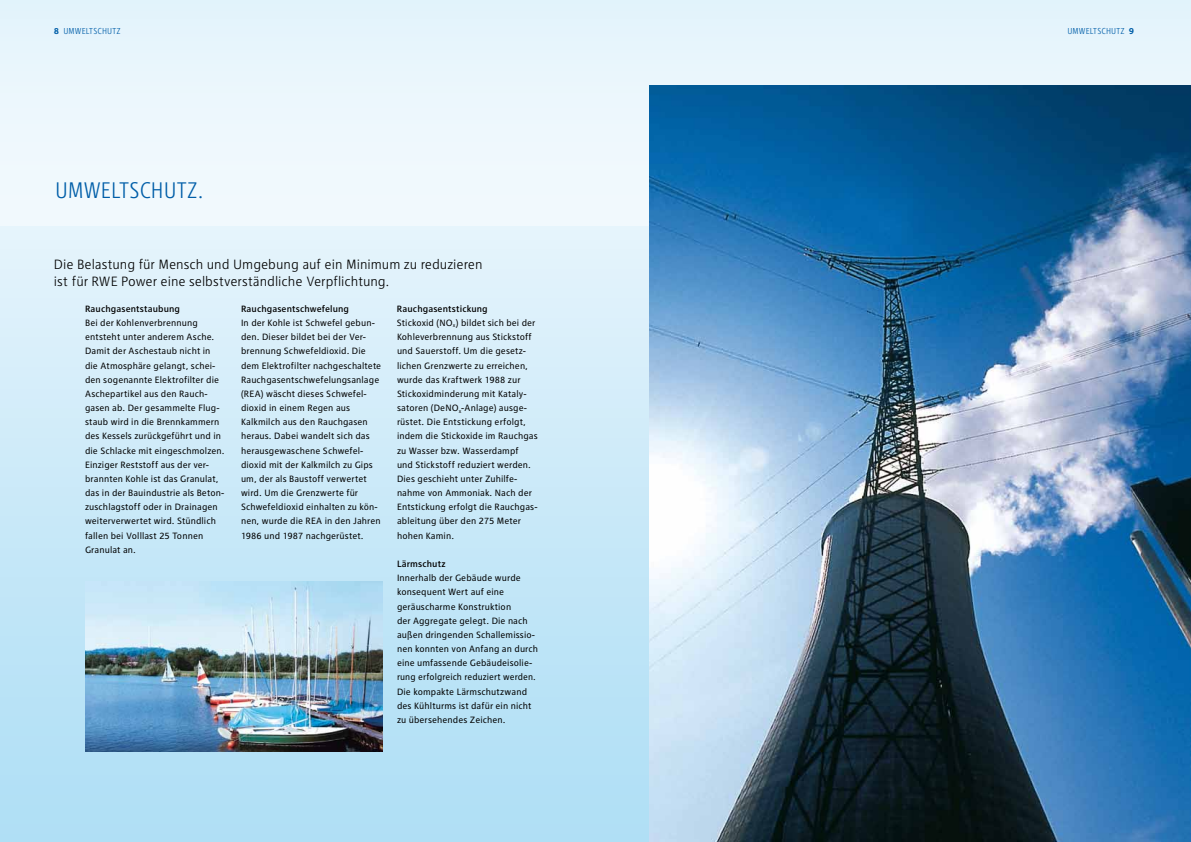
<style>
.page{position:relative;width:1191px;height:842px;background:#fff}
.page>*{position:absolute;margin:0;border:0;box-sizing:border-box;transform-origin:0 0}
.t1{font:300 condensed 23.5px "RWE Headline";letter-spacing:.005em;color:#005ea8}
.t2{font:300 14px/17px "RWE Text";color:#000}
.t3{font:9.5px/14.2px "RWE Text";letter-spacing:.01em;color:#000}
.t4{font:500 9.5px "RWE Text";letter-spacing:.01em;color:#000}
.t5{font:300 condensed 9px "RWE Text";letter-spacing:.015em;color:#005ea8}
.s1{font-weight:700;font-stretch:normal}
.s2{font-weight:500}
</style>
<div class="page">
<div style="left:0;top:0;width:595px;height:227px;background:#edf7fd"></div>
<div style="left:595px;top:0;width:596px;height:227px;background:#e7f5fc"></div>
<div style="left:595px;top:227px;width:596px;height:615px;background:linear-gradient(to bottom,#e4f3fc,#acdef5)"></div>
<div style="left:0;top:227px;width:595px;height:615px;background:linear-gradient(to bottom,#e4f4fc,#abddf4)"></div>
<img style="left:85px;top:581px;width:298px;height:170px">
<img style="left:649px;top:85px;width:542px;height:757px">
<p class="t5" style="left:54px;top:26px;width:68px"><span class="s1">8</span> UMWELTSCHUTZ</p>
<p class="t5" style="left:1067px;top:26px;width:68px">UMWELTSCHUTZ <span class="s1">9</span></p>
<h1 class="t1" style="left:55px;top:177px;width:150px">U MWELTSCHUTZ.</h1>
<h2 class="t2" style="left:54px;top:256px;width:430px">Die Belastung für Mensch und Umgebung auf ein Minimum zu reduzieren ist für RWE Power eine selbstverständliche Verpflichtung.</h2>
<p class="t4" style="left:85px;top:303px;width:97px">Rauchgasentstaubung</p>
<p class="t3" style="left:85px;top:316px;width:141px">Bei der Kohlenverbrennung entsteht unter anderem Asche.<br>Damit der Aschestaub nicht in die Atmosphäre gelangt, schei&shy;den sogenannte Elektrofilter die<br>Aschepartikel aus den Rauch&shy;gasen ab. Der gesammelte Flug&shy;staub wird in die Brennkammern des Kessels zurückgeführt und in die Schlacke mit eingeschmolzen.<br>Einziger Reststoff aus der ver&shy;brannten Kohle ist das Granulat, das in der Bauindustrie als Beton&shy;zuschlagstoff oder in Drainagen weiterverwertet wird. Stündlich fallen bei Volllast 25 Tonnen<br>Granulat an.</p>
<p class="t4" style="left:241px;top:303px;width:110px">Rauchgasentschwefelung</p>
<p class="t3" style="left:241px;top:316px;width:142px">In der Kohle ist Schwefel gebun&shy;den. Dieser bildet bei der Ver&shy;brennung Schwefeldioxid. Die dem Elektrofilter nachgeschaltete<br>Rauchgasentschwefelungsanlage (REA) wäscht dieses Schwefel&shy;dioxid in einem Regen aus<br>Kalkmilch aus den Rauchgasen heraus. Dabei wandelt sich das herausgewaschene Schwefel&shy;dioxid mit der Kalkmilch zu Gips um, der als Baustoff verwertet wird. Um die Grenzwerte für<br>Schwefeldioxid einhalten zu kön&shy;nen, wurde die REA in den Jahren<br>1986 und 1987 nachgerüstet.</p>
<p class="t3" style="left:397px;top:301px;width:142px"><span class="s2">Rauchgasentstickung<br></span>Stickoxid (NO<sub>x</sub>) bildet sich bei der<br>Kohleverbrennung aus Stickstoff und Sauerstoff. Um die gesetz&shy;lichen Grenzwerte zu erreichen, wurde das Kraftwerk 1988 zur<br>Stickoxidminderung mit Kataly&shy;satoren (DeNO<sub>x</sub>-Anlage) ausge&shy;rüstet. Die Entstickung erfolgt, indem die Stickoxide im Rauchgas zu Wasser bzw. Wasserdampf<br>und Stickstoff reduziert werden.<br>Dies geschieht unter Zuhilfe&shy;nahme von Ammoniak. Nach der<br>Entstickung erfolgt die Rauchgas&shy;ableitung über den 275 Meter hohen Kamin.</p>
<p class="t4" style="left:397px;top:558px;width:50px">Lärmschutz</p>
<p class="t3" style="left:397px;top:571px;width:143px">Innerhalb der Gebäude wurde konsequent Wert auf eine geräuscharme Konstruktion<br>der Aggregate gelegt. Die nach außen dringenden Schallemissio&shy;nen konnten von Anfang an durch eine umfassende Gebäudeisolie&shy;rung erfolgreich reduziert werden.<br>Die kompakte Lärmschutzwand des Kühlturms ist dafür ein nicht zu übersehendes Zeichen.</p>
</div>
